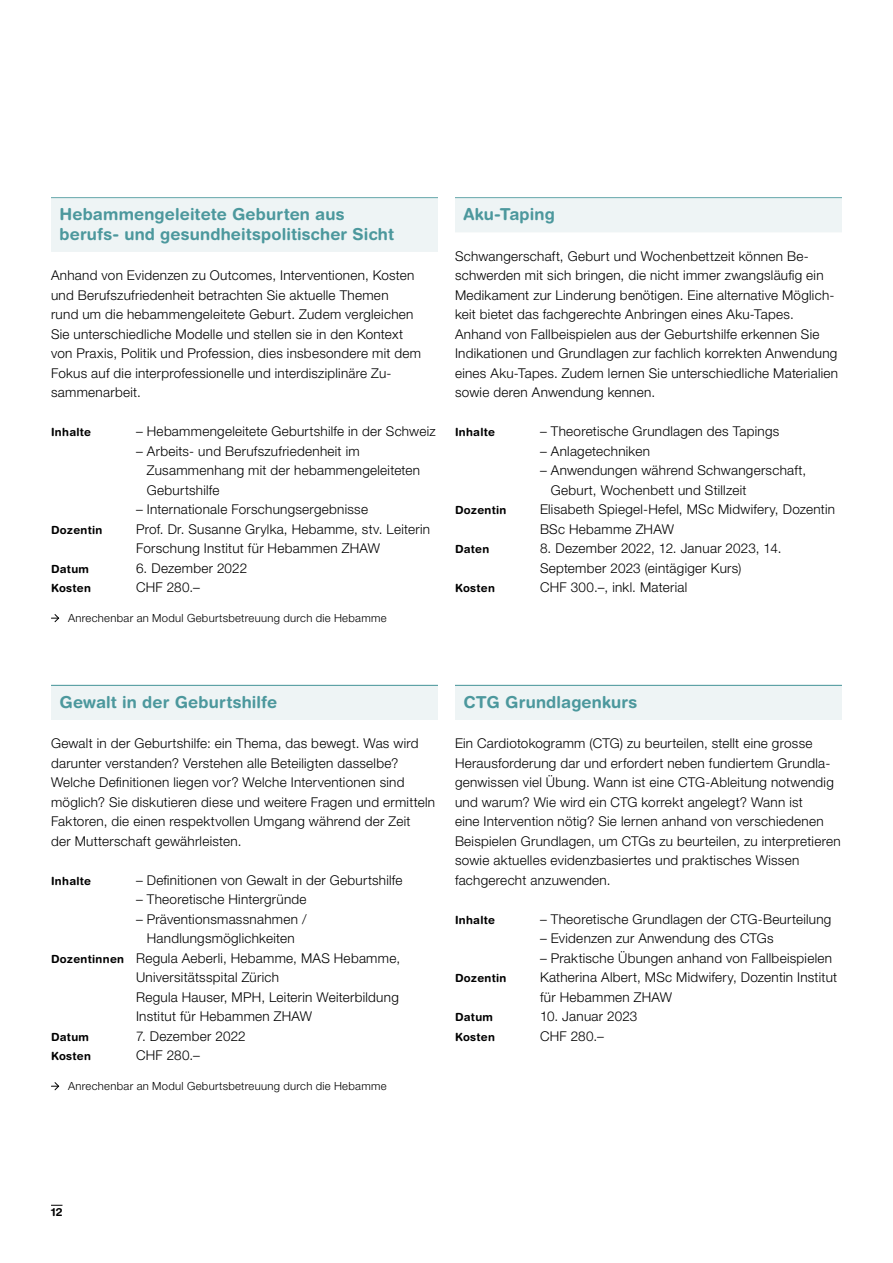
<style>
.page{position:relative;width:893px;height:1263px;background:#fff}
.page>*{position:absolute;margin:0;border:0;box-sizing:border-box;transform-origin:0 0}
.t1{font:700 16.5px/19.5px "Helvetica Rounded LT Std";letter-spacing:.01em;color:#4c989d}
.t2{font:300 13.5px/19.5px "Helvetica Neue LT Std";letter-spacing:.02em;color:#000}
.t3{font:700 11.25px "Helvetica Rounded LT Std";letter-spacing:.025em;color:#000}
.t4{font:300 11.25px "Helvetica Neue LT Std";letter-spacing:.025em;color:#000}
.s1{font-family:"Helvetica Rounded LT Std";font-weight:700;font-size:11.25px}
</style>
<div class="page">
<hr style="left:51px;top:197px;width:387px;height:1px;background:#4c989d">
<div style="left:51px;top:198px;width:387px;height:34px;background:#eef4f5"></div>
<div style="left:51px;top:218px;width:387px;height:34px;background:#eef4f5"></div>
<hr style="left:51px;top:685px;width:387px;height:1px;background:#4c989d">
<div style="left:51px;top:686px;width:387px;height:34px;background:#eef4f5"></div>
<svg style="left:51px;top:614px;width:9px;height:9px"></svg>
<svg style="left:51px;top:1082px;width:9px;height:9px"></svg>
<hr style="left:455px;top:197px;width:387px;height:1px;background:#4c989d">
<div style="left:455px;top:198px;width:387px;height:34px;background:#eef4f5"></div>
<hr style="left:455px;top:685px;width:387px;height:1px;background:#4c989d">
<div style="left:455px;top:686px;width:387px;height:34px;background:#eef4f5"></div>
<p class="t1" style="left:60px;top:204px;width:336px">Hebammengeleitete Geburten aus berufs- und gesundheitspolitischer Sicht</p>
<p class="t2" style="left:51px;top:265px;width:372px">Anhand von Evidenzen zu Outcomes, Interventionen, Kosten und Berufszufriedenheit betrachten Sie aktuelle Themen<br>rund um die hebammengeleitete Geburt. Zudem vergleichen Sie unterschiedliche Modelle und stellen sie in den Kontext von Praxis, Politik und Profession, dies insbesondere mit dem Fokus auf die interprofessionelle und interdisziplinäre Zu&shy;sammenarbeit.</p>
<p class="t3" style="left:51px;top:425px;width:42px">Inhalte</p>
<p class="t2" style="left:136px;top:421px;width:301px">– Hebammengeleitete Geburtshilfe in der Schweiz</p>
<p class="t2" style="left:147px;top:441px;width:275px;text-indent:-11px">– Arbeits- und Berufszufriedenheit im<br>Zusammenhang mit der hebammengeleiteten<br>Geburtshilfe</p>
<p class="t2" style="left:136px;top:499px;width:233px">– Internationale Forschungsergebnisse</p>
<p class="t3" style="left:51px;top:523px;width:53px">Dozentin</p>
<p class="t2" style="left:136px;top:519px;width:295px">Prof. Dr. Susanne Grylka, Hebamme, stv. Leiterin<br>Forschung Institut für Hebammen ZHAW</p>
<p class="t3" style="left:51px;top:562px;width:40px">Datum</p>
<p class="t2" style="left:136px;top:558px;width:113px">6. Dezember 2022</p>
<p class="t3" style="left:51px;top:581px;width:42px">Kosten</p>
<p class="t2" style="left:136px;top:577px;width:65px">CHF 280.–</p>
<p class="t4" style="left:68px;top:611px;width:320px">Anrechenbar an Modul Geburtsbetreuung durch die Hebamme</p>
<p class="t1" style="left:463px;top:204px;width:93px">Aku-Taping</p>
<p class="t2" style="left:455px;top:246px;width:385px">Schwangerschaft, Geburt und Wochenbettzeit können Be&shy;schwerden mit sich bringen, die nicht immer zwangsläufig ein Medikament zur Linderung benötigen. Eine alternative Möglich&shy;keit bietet das fachgerechte Anbringen eines Aku-Tapes.<br>Anhand von Fallbeispielen aus der Geburtshilfe erkennen Sie Indikationen und Grundlagen zur fachlich korrekten Anwendung eines Aku-Tapes. Zudem lernen Sie unterschiedliche Materialien sowie deren Anwendung kennen.</p>
<p class="t3" style="left:455px;top:425px;width:42px">Inhalte</p>
<p class="t2" style="left:540px;top:421px;width:241px">– Theoretische Grundlagen des Tapings</p>
<p class="t2" style="left:540px;top:441px;width:111px">– Anlagetechniken</p>
<p class="t2" style="left:551px;top:460px;width:257px;text-indent:-11px">– Anwendungen während Schwangerschaft,<br>Geburt, Wochenbett und Stillzeit</p>
<p class="t3" style="left:455px;top:503px;width:53px">Dozentin</p>
<p class="t2" style="left:540px;top:499px;width:297px">Elisabeth Spiegel-Hefel, MSc Midwifery, Dozentin<br>BSc Hebamme ZHAW</p>
<p class="t3" style="left:455px;top:542px;width:36px">Daten</p>
<p class="t2" style="left:540px;top:538px;width:243px">8. Dezember 2022, 12. Januar 2023, 14.<br>September 2023 (eintägiger Kurs)</p>
<p class="t3" style="left:455px;top:581px;width:42px">Kosten</p>
<p class="t2" style="left:540px;top:577px;width:149px">CHF 300.–, inkl. Material</p>
<p class="t1" style="left:60px;top:692px;width:219px">Gewalt in der Geburtshilfe</p>
<p class="t2" style="left:51px;top:733px;width:386px">Gewalt in der Geburtshilfe: ein Thema, das bewegt. Was wird darunter verstanden? Verstehen alle Beteiligten dasselbe?<br>Welche Definitionen liegen vor? Welche Interventionen sind möglich? Sie diskutieren diese und weitere Fragen und ermitteln Faktoren, die einen respektvollen Umgang während der Zeit<br>der Mutterschaft gewährleisten.</p>
<p class="t3" style="left:51px;top:874px;width:42px">Inhalte</p>
<p class="t2" style="left:136px;top:870px;width:268px">– Definitionen von Gewalt in der Geburtshilfe</p>
<p class="t2" style="left:136px;top:889px;width:172px">– Theoretische Hintergründe</p>
<p class="t2" style="left:136px;top:909px;width:172px">– Präventionsmassnahmen /</p>
<p class="t2" style="left:147px;top:928px;width:149px">Handlungsmöglichkeiten</p>
<p class="t2" style="left:51px;top:948px;width:351px"><span class="s1">Dozentinnen</span> Regula Aeberli, Hebamme, MAS Hebamme,</p>
<p class="t2" style="left:136px;top:967px;width:144px">Universitätsspital Zürich</p>
<p class="t2" style="left:136px;top:987px;width:264px">Regula Hauser, MPH, Leiterin Weiterbildung</p>
<p class="t2" style="left:136px;top:1006px;width:178px">Institut für Hebammen ZHAW</p>
<p class="t3" style="left:51px;top:1030px;width:40px">Datum</p>
<p class="t2" style="left:136px;top:1026px;width:111px">7. Dezember 2022</p>
<p class="t3" style="left:51px;top:1049px;width:42px">Kosten</p>
<p class="t2" style="left:136px;top:1045px;width:65px">CHF 280.–</p>
<p class="t4" style="left:68px;top:1079px;width:320px">Anrechenbar an Modul Geburtsbetreuung durch die Hebamme</p>
<p class="t1" style="left:463px;top:692px;width:175px">CTG Grundlagenkurs</p>
<p class="t2" style="left:455px;top:733px;width:387px">Ein Cardiotokogramm (CTG) zu beurteilen, stellt eine grosse Herausforderung dar und erfordert neben fundiertem Grundla&shy;genwissen viel Übung. Wann ist eine CTG-Ableitung notwendig und warum? Wie wird ein CTG korrekt angelegt? Wann ist<br>eine Intervention nötig? Sie lernen anhand von verschiedenen Beispielen Grundlagen, um CTGs zu beurteilen, zu interpretieren sowie aktuelles evidenzbasiertes und praktisches Wissen fachgerecht anzuwenden.</p>
<p class="t3" style="left:455px;top:913px;width:42px">Inhalte</p>
<p class="t2" style="left:540px;top:909px;width:293px">– Theoretische Grundlagen der CTG-Beurteilung</p>
<p class="t2" style="left:540px;top:928px;width:235px">– Evidenzen zur Anwendung des CTGs</p>
<p class="t2" style="left:540px;top:948px;width:293px">– Praktische Übungen anhand von Fallbeispielen</p>
<p class="t3" style="left:455px;top:971px;width:53px">Dozentin</p>
<p class="t2" style="left:540px;top:967px;width:299px">Katherina Albert, MSc Midwifery, Dozentin Institut für Hebammen ZHAW</p>
<p class="t3" style="left:455px;top:1010px;width:40px">Datum</p>
<p class="t2" style="left:540px;top:1006px;width:99px">10. Januar 2023</p>
<p class="t3" style="left:455px;top:1030px;width:42px">Kosten</p>
<p class="t2" style="left:540px;top:1026px;width:65px">CHF 280.–</p>
<p class="t3" style="left:51px;top:1205px;width:13px">12</p>
</div>
